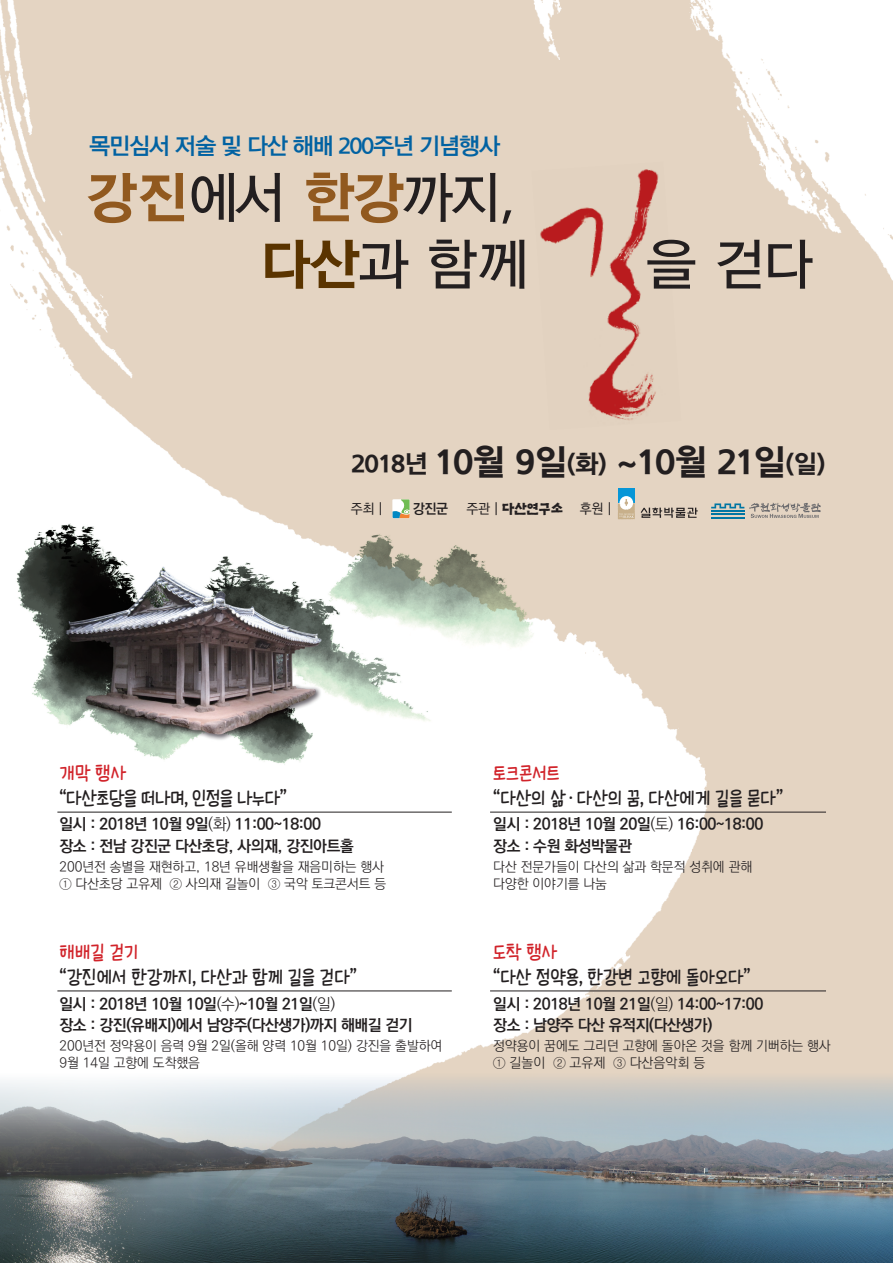
<style>
.page{position:relative;width:893px;height:1263px;background:#fff}
.page>*{position:absolute;margin:0;border:0;box-sizing:border-box;transform-origin:0 0}
.t1{font:55.65px/66.8px "THE Lux Go M U";letter-spacing:-.05em;color:#231f20;text-align:right}
.t2{font:35.85px "THE Lux Go EB U";letter-spacing:-.02em;color:#231f20}
.t3{font:23.25px "THE Lux Go B U";letter-spacing:-.06em;color:#0162a2}
.t4{font:20.55px "THE Gaeideuk";color:#231f20}
.t5{font:20.55px "THE Gaeideuk";color:#d1232a}
.t6{font:20.55px "THE Gaeideuk";letter-spacing:-.02em;color:#231f20}
.t7{font:700 15.75px/21.3px "Ko Pub Dotum";letter-spacing:-.02em;color:#231f20}
.t8{font:300 13.73px "Ko Pub Dotum";color:#231f20}
.t9{font:500 13.73px "Ko Pub Dotum";color:#231f20}
.t10{font:700 13.73px "Ko Pub Dotum";color:#231f20}
.t11{font:300 13.5px/16.3px "Ko Pub Dotum";color:#231f20}
.s1{font-family:"THE Lux Go EB U";color:#91591f}
.s2{font-family:"THE Lux Go EB U";color:#5a3400}
.s3{font-size:25.58px}
.s4{font-family:"YDV Kocu B";font-weight:400}
.s5{font-weight:300}
</style>
<div class="page">
<img style="left:0;top:0;width:893px;height:1074px">
<img style="left:0;top:1074px;width:893px;height:189px">
<img style="left:531px;top:162px;width:150px;height:268px">
<img style="left:14px;top:418px;width:539px;height:381px">
<hr style="left:57px;top:812px;width:395px;height:1px;background:#231f20">
<hr style="left:57px;top:991px;width:395px;height:1px;background:#231f20">
<hr style="left:490px;top:812px;width:336px;height:1px;background:#231f20">
<hr style="left:490px;top:991px;width:336px;height:1px;background:#231f20">
<svg style="left:641px;top:508px;width:57px;height:10px"></svg>
<div style="left:618px;top:488px;width:17px;height:14px;background:#0696d7"></div>
<svg style="left:618px;top:496px;width:17px;height:23px"></svg>
<svg style="left:711px;top:503px;width:110px;height:15px;background:#a6afab"></svg>
<svg style="left:392px;top:499px;width:18px;height:19px"></svg>
<h3 class="t3" style="left:89px;top:133px;width:413px">목민심서 저술 및 다산 해배 200주년 기념행사</h3>
<h1 class="t1" style="left:86px;top:165px;width:444px"><span class="s1">강진</span>에서 <span class="s1">한강</span>까지, <span class="s2">다산</span>과 함께</h1>
<h1 class="t1" style="left:646px;top:232px;width:169px">을 걷다</h1>
<h2 class="t2" style="left:352px;top:443px;width:475px"><span class="s3">2018년</span> 10월 9일<span class="s3">(화)</span> ~10월 21일<span class="s3">(일)</span></h2>
<p class="t9" style="left:351px;top:502px;width:34px">주최 |</p>
<p class="t10" style="left:413px;top:502px;width:37px">강진군</p>
<p class="t9" style="left:466px;top:502px;width:147px">주관 | <span class="s4">다산연구소</span> 후원 |</p>
<h3 class="t5" style="left:60px;top:756px;width:68px">개막 행사</h3>
<h3 class="t6" style="left:60px;top:781px;width:229px">“다산초당을 떠나며, 인정을 나누다”</h3>
<p class="t7" style="left:60px;top:814px;width:296px">일시 : 2018년 10월 9일<span class="s5">(화)</span> 11:00~18:00<br>장소 : 전남 강진군 다산초당, 사의재, 강진아트홀</p>
<p class="t11" style="left:60px;top:859px;width:328px">200년전 송별을 재현하고, 18년 유배생활을 재음미하는 행사<br>① 다산초당 고유제 ② 사의재 길놀이 ③ 국악 토크콘서트 등</p>
<h3 class="t5" style="left:60px;top:935px;width:81px">해배길 걷기</h3>
<h3 class="t4" style="left:60px;top:960px;width:299px">“강진에서 한강까지, 다산과 함께 길을 걷다”</h3>
<p class="t7" style="left:60px;top:993px;width:355px">일시 : 2018년 10월 10일<span class="s5">(수)</span>~10월 21일<span class="s5">(일)<br></span>장소 : 강진(유배지)에서 남양주(다산생가)까지 해배길 걷기</p>
<p class="t11" style="left:60px;top:1038px;width:384px">200년전 정약용이 음력 9월 2일(올해 양력 10월 10일) 강진을 출발하여<br>9월 14일 고향에 도착했음</p>
<h3 class="t5" style="left:493px;top:756px;width:68px">토크콘서트</h3>
<h3 class="t4" style="left:493px;top:781px;width:291px">“다산의 삶 ·다산의 꿈, 다산에게 길을 묻다”</h3>
<p class="t7" style="left:493px;top:814px;width:272px">일시 : 2018년 10월 20일<span class="s5">(토)</span> 16:00~18:00 장소 : 수원 화성박물관</p>
<p class="t11" style="left:493px;top:859px;width:260px">다산 전문가들이 다산의 삶과 학문적 성취에 관해 다양한 이야기를 나눔</p>
<h3 class="t5" style="left:493px;top:935px;width:66px">도착 행사</h3>
<h3 class="t4" style="left:493px;top:960px;width:259px">“다산 정약용, 한강변 고향에 돌아오다”</h3>
<p class="t7" style="left:493px;top:993px;width:272px">일시 : 2018년 10월 21일<span class="s5">(일)</span> 14:00~17:00 장소 : 남양주 다산 유적지(다산생가)</p>
<p class="t11" style="left:493px;top:1038px;width:339px">정약용이 꿈에도 그리던 고향에 돌아온 것을 함께 기뻐하는 행사</p>
<p class="t8" style="left:493px;top:1056px;width:214px">① 길놀이 ② 고유제 ③ 다산음악회 등</p>
</div>
